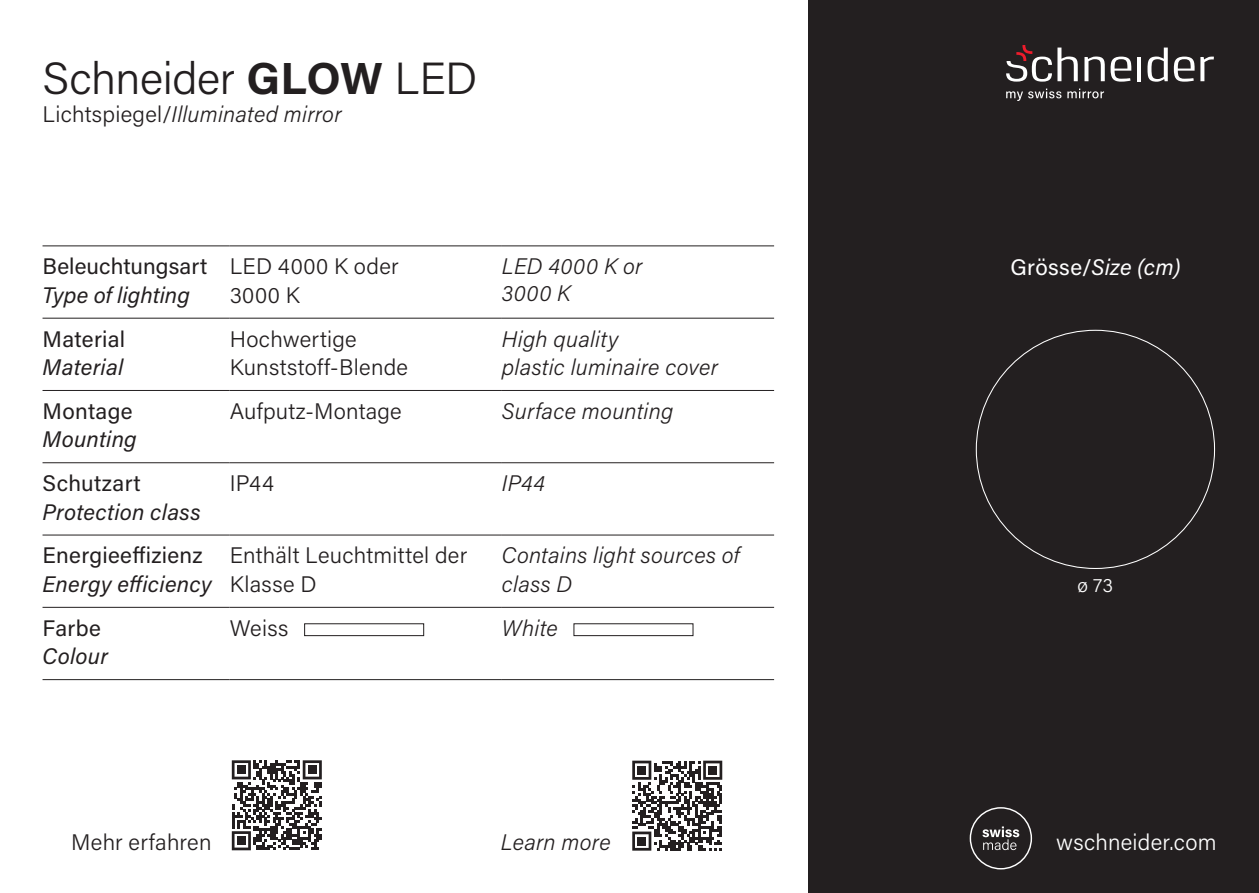
<style>
.page{position:relative;width:1259px;height:893px;background:#fff}
.page>*{position:absolute;margin:0;border:0;box-sizing:border-box;transform-origin:0 0}
.Headline_2____bold____schwarz{font:300 45px "Acumin Pro";letter-spacing:-.01em;color:#231f20}
.Fliesstext____light-bold____schwarz{font:italic 300 22.5px/28.5px "Acumin Pro";letter-spacing:.01em;color:#231f20}
.Fliesstext____light-bold____schwarz-2{font:300 22.5px/28.5px "Acumin Pro";letter-spacing:.01em;color:#231f20}
.Fliesstext____light-bold____schwarz-3{font:italic 22.5px "Acumin Pro";letter-spacing:.01em;color:#231f20}
.t1{font:22.5px "Acumin Pro";letter-spacing:.01em;color:#231f20}
.t2{font:italic 22.5px "Acumin Pro";letter-spacing:.01em;color:#fff}
.t3{font:300 22.5px "Acumin Pro";letter-spacing:.01em;color:#fff}
.Fliesstext____light-bold____schwarz-4{font:300 19.5px "Acumin Pro";color:#fff}
.s1{font-weight:700}
.s2{font-style:normal}
</style>
<div class="page">
<div style="left:808px;top:0;width:451px;height:893px;background:#231f20"></div>
<hr style="left:43px;top:245px;width:187px;height:1px;background:#231f20">
<hr style="left:230px;top:245px;width:272px;height:1px;background:#231f20">
<hr style="left:502px;top:245px;width:272px;height:1px;background:#231f20">
<hr style="left:43px;top:318px;width:187px;height:1px;background:#231f20">
<hr style="left:230px;top:318px;width:272px;height:1px;background:#231f20">
<hr style="left:502px;top:318px;width:272px;height:1px;background:#231f20">
<hr style="left:43px;top:390px;width:187px;height:1px;background:#231f20">
<hr style="left:230px;top:390px;width:272px;height:1px;background:#231f20">
<hr style="left:502px;top:390px;width:272px;height:1px;background:#231f20">
<hr style="left:43px;top:462px;width:187px;height:1px;background:#231f20">
<hr style="left:230px;top:462px;width:272px;height:1px;background:#231f20">
<hr style="left:502px;top:462px;width:272px;height:1px;background:#231f20">
<hr style="left:43px;top:534px;width:187px;height:2px;background:#231f20">
<hr style="left:230px;top:534px;width:272px;height:2px;background:#231f20">
<hr style="left:502px;top:534px;width:272px;height:2px;background:#231f20">
<hr style="left:43px;top:607px;width:187px;height:1px;background:#231f20">
<hr style="left:230px;top:607px;width:272px;height:1px;background:#231f20">
<hr style="left:502px;top:607px;width:272px;height:1px;background:#231f20">
<hr style="left:43px;top:679px;width:187px;height:1px;background:#231f20">
<hr style="left:230px;top:679px;width:272px;height:1px;background:#231f20">
<hr style="left:502px;top:679px;width:272px;height:1px;background:#231f20">
<svg style="left:969px;top:807px;width:63px;height:62px"></svg>
<div style="left:573px;top:623px;width:120px;height:13px;border:1px solid #231f20"></div>
<div style="left:304px;top:623px;width:120px;height:13px;border:1px solid #231f20"></div>
<svg style="left:1084px;top:56px;width:20px;height:25px"></svg>
<hr style="left:1137px;top:57px;width:4px;height:24px;background:#fff">
<svg style="left:1200px;top:57px;width:14px;height:24px"></svg>
<svg style="left:1006px;top:45px;width:71px;height:37px"></svg>
<svg style="left:1110px;top:57px;width:21px;height:25px"></svg>
<svg style="left:1147px;top:48px;width:20px;height:34px"></svg>
<svg style="left:1173px;top:57px;width:21px;height:25px"></svg>
<svg style="left:1006px;top:89px;width:55px;height:12px"></svg>
<svg style="left:1067px;top:89px;width:37px;height:9px"></svg>
<svg style="left:232px;top:760px;width:90px;height:90px"></svg>
<svg style="left:632px;top:761px;width:90px;height:90px"></svg>
<p class="Headline_2____bold____schwarz" style="left:43px;top:47px;width:436px">Schneider <span class="s1">GLOW</span> LED</p>
<p class="Fliesstext____light-bold____schwarz" style="left:43px;top:99px;width:301px"><span class="s2">Lichtspiegel/</span>Illuminated mirror</p>
<p class="t1" style="left:43px;top:251px;width:166px">Beleuchtungsart</p>
<p class="Fliesstext____light-bold____schwarz-3" style="left:43px;top:279px;width:149px">Type of lighting</p>
<p class="t1" style="left:43px;top:323px;width:84px">Material</p>
<p class="Fliesstext____light-bold____schwarz-3" style="left:43px;top:352px;width:82px">Material</p>
<p class="t1" style="left:43px;top:395px;width:92px">Montage</p>
<p class="Fliesstext____light-bold____schwarz-3" style="left:43px;top:424px;width:96px">Mounting</p>
<p class="t1" style="left:43px;top:468px;width:100px">Schutzart</p>
<p class="Fliesstext____light-bold____schwarz-3" style="left:43px;top:496px;width:160px">Protection class</p>
<p class="t1" style="left:43px;top:540px;width:162px">Energieeffizienz</p>
<p class="Fliesstext____light-bold____schwarz-3" style="left:43px;top:568px;width:171px">Energy efficiency</p>
<p class="t1" style="left:43px;top:612px;width:60px">Farbe</p>
<p class="Fliesstext____light-bold____schwarz-3" style="left:43px;top:641px;width:67px">Colour</p>
<p class="Fliesstext____light-bold____schwarz-2" style="left:230px;top:251px;width:170px">LED 4000 K oder<br>3000 K</p>
<p class="Fliesstext____light-bold____schwarz" style="left:502px;top:252px;width:142px;line-height:27px">LED 4000 K or<br>3000 K</p>
<p class="Fliesstext____light-bold____schwarz-2" style="left:230px;top:324px;width:180px">Hochwertige<br>Kunststoff-Blende</p>
<p class="Fliesstext____light-bold____schwarz" style="left:502px;top:324px;width:218px">High quality<br>plastic luminaire cover</p>
<p class="Fliesstext____light-bold____schwarz-2" style="left:230px;top:396px;width:173px">Aufputz-Montage</p>
<p class="Fliesstext____light-bold____schwarz" style="left:502px;top:396px;width:173px">Surface mounting</p>
<p class="Fliesstext____light-bold____schwarz-2" style="left:230px;top:468px;width:46px">IP44</p>
<p class="Fliesstext____light-bold____schwarz" style="left:502px;top:468px;width:45px">IP44</p>
<p class="Fliesstext____light-bold____schwarz-2" style="left:230px;top:540px;width:239px">Enthält Leuchtmittel der<br>Klasse D</p>
<p class="Fliesstext____light-bold____schwarz" style="left:502px;top:540px;width:239px">Contains light sources of class D</p>
<p class="Fliesstext____light-bold____schwarz-2" style="left:230px;top:613px;width:60px">Weiss</p>
<p class="Fliesstext____light-bold____schwarz" style="left:502px;top:613px;width:57px">White</p>
<p class="Fliesstext____light-bold____schwarz-2" style="left:71px;top:827px;width:142px">Mehr erfahren</p>
<p class="Fliesstext____light-bold____schwarz" style="left:501px;top:827px;width:111px">Learn more</p>
<p class="t2" style="left:1010px;top:251px;width:171px"><span class="s2">Grösse/</span>Size (cm)</p>
<p class="Fliesstext____light-bold____schwarz-4" style="left:1077px;top:572px;width:37px">ø 73</p>
<p class="t3" style="left:1056px;top:826px;width:162px">wschneider.com</p>
</div>
